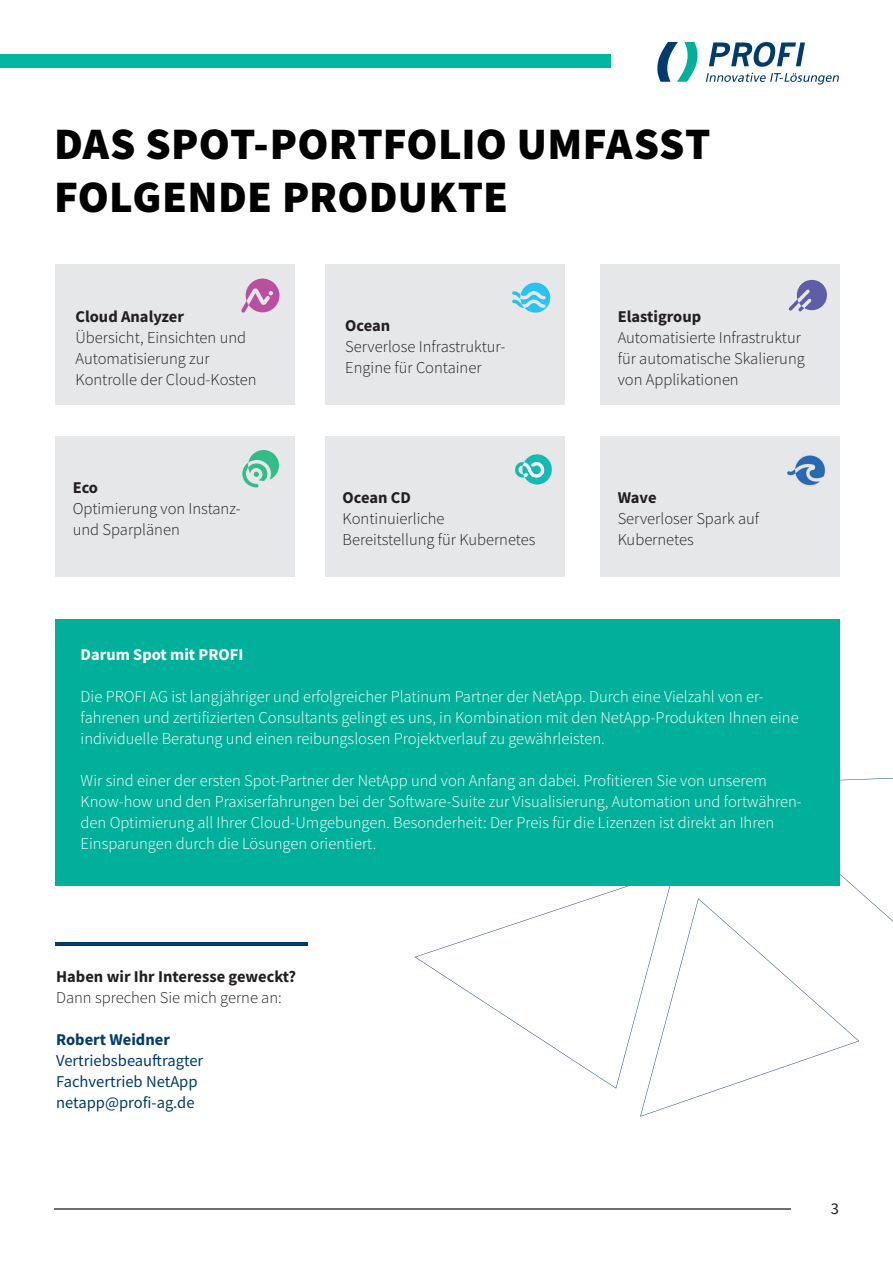
<style>
.page{position:relative;width:893px;height:1263px;background:#fff}
.page>*{position:absolute;margin:0;border:0;box-sizing:border-box;transform-origin:0 0}
.t1{font:900 45px/52.5px "Source Sans Pro";letter-spacing:.005em;color:#000001}
.t2{font:300 16.5px/21px "Source Sans Pro";color:#fff}
.t3{font:300 16.5px/21px "Source Sans Pro";color:#231f20}
.t4{font:700 16.5px "Source Sans Pro";color:#231f20}
.t5{font:16.5px/21px "Source Sans Pro";color:#003b6e}
.t6{font:700 16.5px "Source Sans Pro";color:#fff}
.t7{font:700 16.5px "Source Sans Pro";color:#003b6e}
.t8{font:16.5px "Source Sans Pro";color:#231f20}
</style>
<div class="page">
<svg style="left:415px;top:885px;width:259px;height:203px"></svg>
<svg style="left:640px;top:898px;width:219px;height:219px"></svg>
<svg style="left:737px;top:778px;width:156px;height:143px"></svg>
<div style="left:0;top:54px;width:610px;height:14px;background:#00b79e"></div>
<hr style="left:54px;top:1208px;width:737px;height:2px;background:#6c6d70">
<svg style="left:706px;top:73px;width:133px;height:11px"></svg>
<svg style="left:709px;top:42px;width:96px;height:25px"></svg>
<svg style="left:657px;top:42px;width:41px;height:40px"></svg>
<div style="left:55px;top:619px;width:785px;height:266px;background:#00b09b"></div>
<hr style="left:55px;top:943px;width:252px;height:3px;background:#003b6e">
<div style="left:55px;top:265px;width:239px;height:140px;background:#e6e7e9"></div>
<div style="left:55px;top:436px;width:239px;height:140px;background:#e6e7e9"></div>
<div style="left:600px;top:265px;width:239px;height:140px;background:#e6e7e9"></div>
<div style="left:325px;top:265px;width:239px;height:140px;background:#e6e7e9"></div>
<div style="left:325px;top:436px;width:239px;height:140px;background:#e6e7e9"></div>
<div style="left:600px;top:436px;width:239px;height:140px;background:#e6e7e9"></div>
<svg style="left:241px;top:279px;width:38px;height:34px"></svg>
<svg style="left:242px;top:450px;width:37px;height:37px"></svg>
<svg style="left:789px;top:280px;width:38px;height:31px"></svg>
<svg style="left:512px;top:282px;width:38px;height:31px"></svg>
<img style="left:788px;top:455px;width:37px;height:31px">
<img style="left:515px;top:454px;width:37px;height:31px">
<h1 class="t1" style="left:54px;top:117px;width:658px">DAS SPOT-PORTFOLIO UMFASST<br>FOLGENDE PRODUKTE</h1>
<p class="t4" style="left:75px;top:305px;width:110px">Cloud Analyzer</p>
<p class="t3" style="left:75px;top:327px;width:183px">Übersicht, Einsichten und<br>Automatisierung zur<br>Kontrolle der Cloud-Kosten</p>
<p class="t4" style="left:73px;top:476px;width:27px">Eco</p>
<p class="t3" style="left:73px;top:498px;width:169px">Optimierung von Instanz&shy;und Sparplänen</p>
<p class="t4" style="left:345px;top:315px;width:47px">Ocean</p>
<p class="t3" style="left:345px;top:336px;width:162px">Serverlose Infrastruktur-<br>Engine für Container</p>
<p class="t4" style="left:343px;top:486px;width:70px">Ocean CD</p>
<p class="t3" style="left:343px;top:508px;width:194px">Kontinuierliche<br>Bereitstellung für Kubernetes</p>
<p class="t4" style="left:618px;top:305px;width:85px">Elastigroup</p>
<p class="t3" style="left:618px;top:327px;width:189px">Automatisierte Infrastruktur für automatische Skalierung von Applikationen</p>
<p class="t4" style="left:618px;top:486px;width:40px">Wave</p>
<p class="t3" style="left:618px;top:508px;width:143px">Serverloser Spark auf<br>Kubernetes</p>
<p class="t6" style="left:81px;top:643px;width:164px">Darum Spot mit PROFI</p>
<p class="t2" style="left:81px;top:686px;width:720px">Die PROFI AG ist langjähriger und erfolgreicher Platinum Partner der NetApp. Durch eine Vielzahl von er&shy;fahrenen und zertifizierten Consultants gelingt es uns, in Kombination mit den NetApp-Produkten Ihnen eine individuelle Beratung und einen reibungslosen Projektverlauf zu gewährleisten.</p>
<p class="t2" style="left:81px;top:770px;width:723px">Wir sind einer der ersten Spot-Partner der NetApp und von Anfang an dabei. Profitieren Sie von unserem Know-how und den Praxiserfahrungen bei der Software-Suite zur Visualisierung, Automation und fortwähren&shy;den Optimierung all Ihrer Cloud-Umgebungen. Besonderheit: Der Preis für die Lizenzen ist direkt an Ihren Einsparungen durch die Lösungen orientiert.</p>
<p class="t4" style="left:56px;top:965px;width:242px">Haben wir Ihr Interesse geweckt?</p>
<p class="t3" style="left:56px;top:987px;width:227px">Dann sprechen Sie mich gerne an:</p>
<p class="t7" style="left:56px;top:1028px;width:115px">Robert Weidner</p>
<p class="t5" style="left:56px;top:1049px;width:149px">Vertriebsbeauftragter<br>Fachvertrieb NetApp netapp@profi-ag.de</p>
<p class="t8" style="left:831px;top:1197px;width:10px">3</p>
</div>
